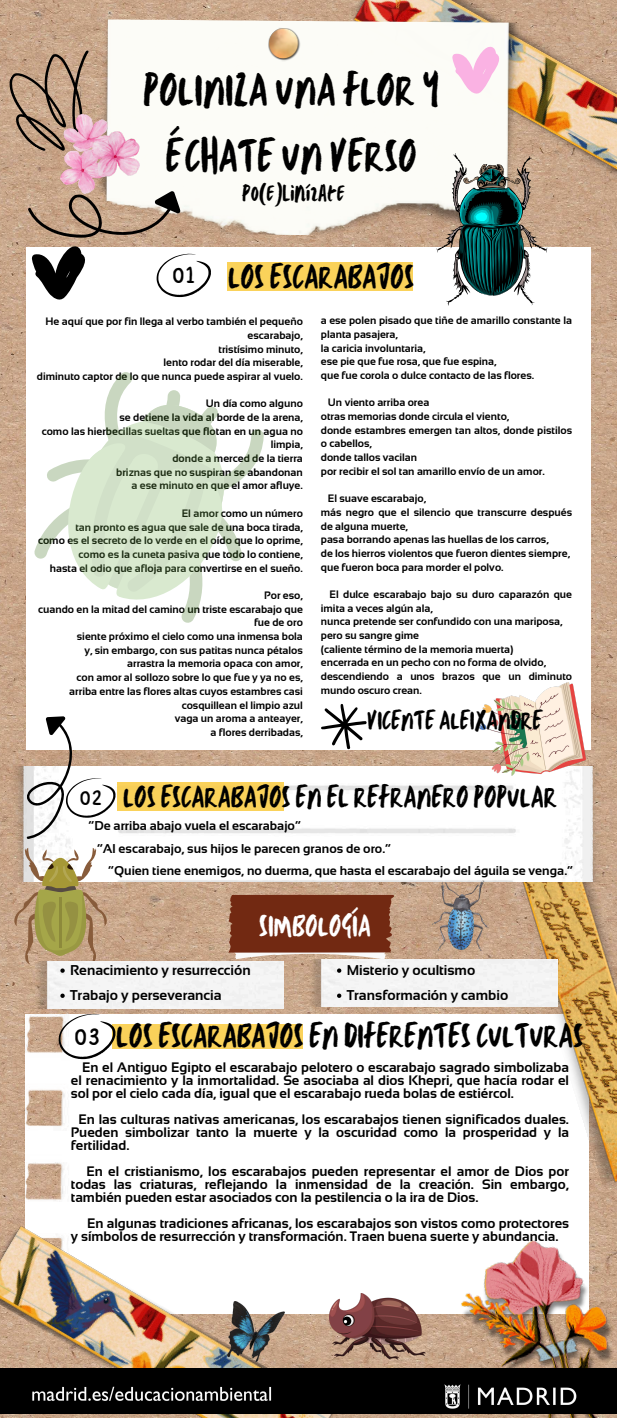
<style>
.page{position:relative;width:617px;height:1418px;background:#fff}
.page>*{position:absolute;margin:0;border:0;box-sizing:border-box;transform-origin:0 0}
.t1{font:46.98px/65.6px "TC Milo Regular";color:#000;text-align:center}
.t2{font:35.2px "TC Milo Regular";color:#000}
.t3{font:34.95px "TC Milo Regular";color:#000}
.t4{font:31.73px "TC Milo Regular";color:#fff}
.t5{font:31.48px "TC Milo Regular";color:#000}
.t6{font:27.2px "TC Milo Regular";color:#000}
.t7{font:22.93px "TC Milo Regular";color:#000}
.t8{font:22.82px "Childos Arabic";color:#000}
.t9{font:20.8px "Childos Arabic";color:#000}
.t10{font:700 14.2px/25.1px "Sansation";color:#000}
.t11{font:700 13.75px/12.9px "Sansation";color:#000;text-align:justify}
.t12{font:700 12.8px "Sansation";color:#000}
.t13{font:700 10.75px/13.7px "Sansation";color:#000;text-align:right}
.s1{font-family:"Childos Arabic";font-size:23.88px}
</style>
<div class="page">
<img style="left:0;top:0;width:616px;height:1417px">
<img style="left:339px;top:0;width:277px;height:254px">
<img style="left:91px;top:19px;width:432px;height:218px">
<img style="left:267px;top:28px;width:34px;height:34px">
<svg style="left:452px;top:45px;width:50px;height:51px"></svg>
<svg style="left:10px;top:50px;width:79px;height:101px;background:#a88b74"></svg>
<img style="left:26px;top:247px;width:564px;height:502px">
<svg style="left:321px;top:703px;width:46px;height:46px"></svg>
<img style="left:26px;top:1014px;width:562px;height:299px">
<img style="left:487px;top:786px;width:129px;height:412px">
<img style="left:3px;top:766px;width:612px;height:115px">
<div style="left:117px;top:782px;width:166px;height:28px;background:#fad25a"></div>
<svg style="left:157px;top:254px;width:54px;height:43px"></svg>
<svg style="left:26px;top:716px;width:90px;height:123px"></svg>
<img style="left:0;top:1218px;width:339px;height:199px">
<img style="left:446px;top:1225px;width:170px;height:192px">
<svg style="left:28px;top:191px;width:153px;height:47px;background:#af9782"></svg>
<img style="left:0;top:1367px;width:616px;height:46px">
<div style="left:112px;top:1024px;width:191px;height:25px;background:#fad25a"></div>
<div style="left:227px;top:262px;width:186px;height:29px;background:#fad25a"></div>
<img style="left:60px;top:115px;width:79px;height:78px">
<img style="left:227px;top:1301px;width:57px;height:60px">
<img style="left:479px;top:682px;width:106px;height:93px">
<svg style="left:32px;top:244px;width:57px;height:58px"></svg>
<svg style="left:436px;top:153px;width:111px;height:153px"></svg>
<svg style="left:228px;top:894px;width:166px;height:65px;background:#803e28"></svg>
<img style="left:329px;top:1293px;width:96px;height:66px">
<svg style="left:59px;top:1013px;width:57px;height:46px"></svg>
<img style="left:432px;top:880px;width:56px;height:70px">
<div style="left:35px;top:961px;width:248px;height:47px;background:#f5f5f5"></div>
<div style="left:308px;top:959px;width:249px;height:47px;background:#f5f5f5"></div>
<svg style="left:34px;top:390px;width:230px;height:168px"></svg>
<svg style="left:59px;top:371px;width:183px;height:252px"></svg>
<svg style="left:12px;top:847px;width:97px;height:125px"></svg>
<svg style="left:60px;top:993px;width:5px;height:4px"></svg>
<svg style="left:337px;top:968px;width:4px;height:4px"></svg>
<svg style="left:337px;top:993px;width:4px;height:4px"></svg>
<h1 class="t1" style="left:143px;top:57px;width:297px">POLINIZA UNA FLOR Y<br>ÉCHATE UN VERSO</h1>
<h3 class="t8" style="left:172px;top:261px;width:24px">01</h3>
<h3 class="t7" style="left:242px;top:178px;width:104px">PO(E)LINÍZATE</h3>
<h3 class="t3" style="left:228px;top:253px;width:188px">LOS ESCARABAJOS</h3>
<p class="t13" style="left:37px;top:314px;width:267px">He aquí que por fin llega al verbo también el pequeño escarabajo,<br>tristísimo minuto,<br>lento rodar del día miserable,<br>diminuto captor de lo que nunca puede aspirar al vuelo.</p>
<p class="t13" style="left:42px;top:397px;width:262px">Un día como alguno<br>se detiene la vida al borde de la arena,<br>como las hierbecillas sueltas que flotan en un agua no limpia,<br>donde a merced de la tierra<br>briznas que no suspiran se abandonan<br>a ese minuto en que el amor afluye.</p>
<p class="t13" style="left:38px;top:506px;width:266px">El amor como un número<br>tan pronto es agua que sale de una boca tirada,<br>como es el secreto de lo verde en el oído que lo oprime, como es la cuneta pasiva que todo lo contiene,<br>hasta el odio que afloja para convertirse en el sueño.</p>
<p class="t13" style="left:38px;top:588px;width:266px">Por eso,<br>cuando en la mitad del camino un triste escarabajo que fue de oro<br>siente próximo el cielo como una inmensa bola<br>y, sin embargo, con sus patitas nunca pétalos<br>arrastra la memoria opaca con amor,<br>con amor al sollozo sobre lo que fue y ya no es,<br>arriba entre las flores altas cuyos estambres casi cosquillean el limpio azul<br>vaga un aroma a anteayer,<br>a flores derribadas,</p>
<p class="t13" style="left:321px;top:313px;width:253px;text-align:left">a ese polen pisado que tiñe de amarillo constante la planta pasajera,<br>la caricia involuntaria,<br>ese pie que fue rosa, que fue espina,<br>que fue corola o dulce contacto de las flores.</p>
<p class="t13" style="left:321px;top:396px;width:253px;text-align:left;text-indent:7px">Un viento arriba orea<br>otras memorias donde circula el viento,<br>donde estambres emergen tan altos, donde pistilos o cabellos,<br>donde tallos vacilan<br>por recibir el sol tan amarillo envío de un amor.</p>
<p class="t13" style="left:321px;top:491px;width:253px;text-align:left;text-indent:7px">El suave escarabajo,<br>más negro que el silencio que transcurre después de alguna muerte,<br>pasa borrando apenas las huellas de los carros,<br>de los hierros violentos que fueron dientes siempre, que fueron boca para morder el polvo.</p>
<p class="t13" style="left:321px;top:587px;width:253px;text-align:left;text-indent:9px">El dulce escarabajo bajo su duro caparazón que imita a veces algún ala,<br>nunca pretende ser confundido con una mariposa, pero su sangre gime<br>(caliente término de la memoria muerta)<br>encerrada en un pecho con no forma de olvido, descendiendo a unos brazos que un diminuto mundo oscuro crean.</p>
<h3 class="t6" style="left:367px;top:701px;width:177px">VICENTE ALEIXANDRE</h3>
<h3 class="t9" style="left:80px;top:785px;width:23px">02</h3>
<h3 class="t5" style="left:123px;top:776px;width:435px">LOS ESCARABAJOS EN EL REFRANERO POPULAR</h3>
<p class="t12" style="left:89px;top:818px;width:214px">=De arriba abajo vuela el escarabajo=</p>
<p class="t12" style="left:97px;top:841px;width:295px">&lt;Al escarabajo, sus hijos le parecen granos de oro.=</p>
<p class="t12" style="left:108px;top:863px;width:466px">&lt;Quien tiene enemigos, no duerma, que hasta el escarabajo del águila se venga.=</p>
<h3 class="t4" style="left:259px;top:904px;width:113px">SIMBOLOGÍA</h3>
<h3 class="t10" style="left:70px;top:957px;width:182px">Renacimiento y resurrección<br>Trabajo y perseverancia</h3>
<h3 class="t10" style="left:346px;top:957px;width:163px">Misterio y ocultismo<br>Transformación y cambio</h3>
<h2 class="t2" style="left:74px;top:1012px;width:510px"><span class="s1">03</span> LOS ESCARABAJOS EN DIFERENTES CULTURAS</h2>
<p class="t11" style="left:71px;top:1061px;width:499px;text-indent:11px">En el Antiguo Egipto el escarabajo pelotero o escarabajo sagrado simbolizaba el renacimiento y la inmortalidad. Se asociaba al dios Khepri, que hacía rodar el sol por el cielo cada día, igual que el escarabajo rueda bolas de estiércol.</p>
<p class="t11" style="left:71px;top:1112px;width:499px;text-indent:8px">En las culturas nativas americanas, los escarabajos tienen significados duales.<br>Pueden simbolizar tanto la muerte y la oscuridad como la prosperidad y la fertilidad.</p>
<p class="t11" style="left:71px;top:1164px;width:499px;text-indent:16px">En el cristianismo, los escarabajos pueden representar el amor de Dios por todas las criaturas, reflejando la inmensidad de la creación. Sin embargo, también pueden estar asociados con la pestilencia o la ira de Dios.</p>
<p class="t11" style="left:71px;top:1216px;width:499px;text-indent:16px">En algunas tradiciones africanas, los escarabajos son vistos como protectores y símbolos de resurrección y transformación. Traen buena suerte y abundancia.</p>
</div>
